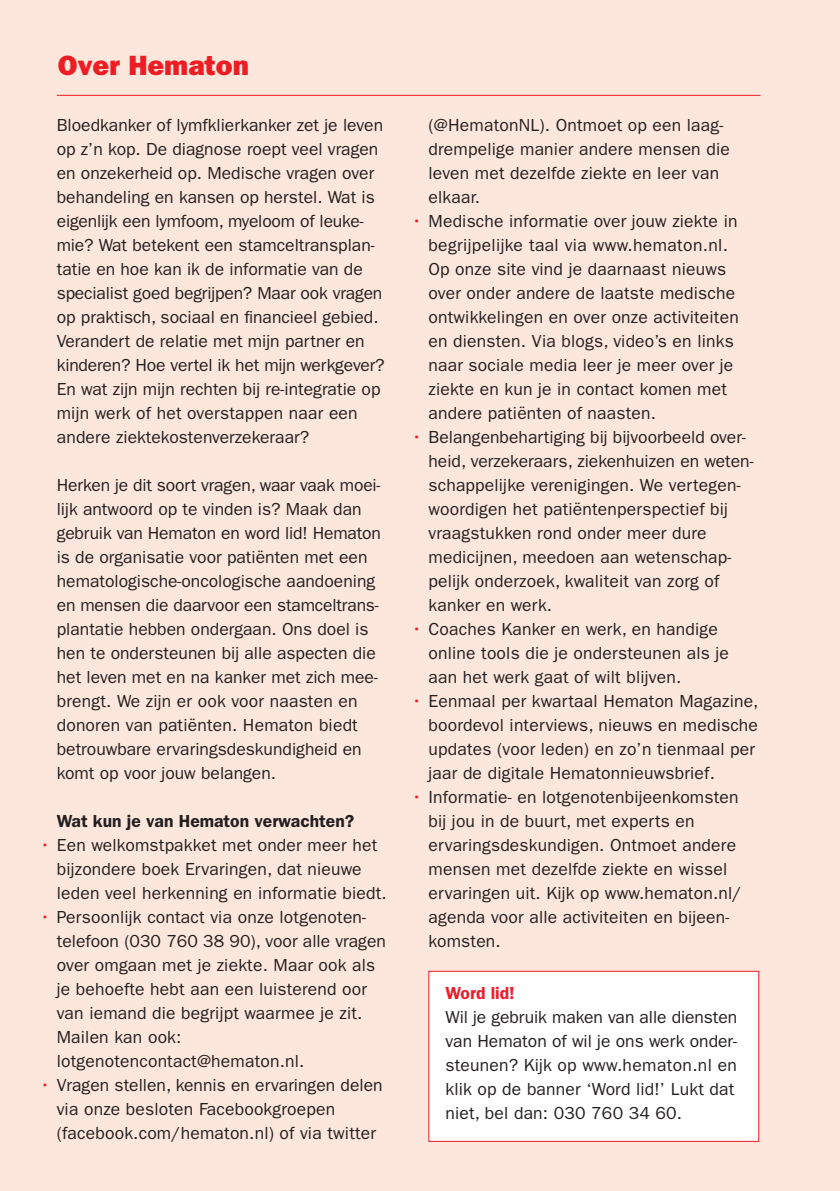
<style>
.page{position:relative;width:840px;height:1191px;background:#fff}
.page>*{position:absolute;margin:0;border:0;box-sizing:border-box;transform-origin:0 0}
.t1{font:28px "ITC Franklin Gothic Std Hvy";color:#ee1d23}
.t2{font:17.6px/24px "ITC Franklin Gothic Std";letter-spacing:.01em;color:#231f20}
.t3{font:600 17.6px "ITC Franklin Gothic Std";color:#231f20}
.t4{font:600 17.6px "ITC Franklin Gothic Std";color:#ee1c28}
.s1{color:#ee1c28}
</style>
<div class="page">
<div style="left:0;top:0;width:839px;height:1191px;background:#fde7dc"></div>
<hr style="left:57px;top:95px;width:703px;height:1px;background:#ee1d23">
<div style="left:428px;top:971px;width:330px;height:170px;background:#fff;border:1px solid #ee1c28"></div>
<p class="t1" style="left:58px;top:48px;width:192px">Over Hematon</p>
<p class="t2" style="left:57px;top:113px;width:329px">Bloedkanker of lymfklierkanker zet je leven op z’n kop. De diagnose roept veel vragen en onzekerheid op. Medische vragen over behandeling en kansen op herstel. Wat is eigenlijk een lymfoom, myeloom of leuke&shy;mie? Wat betekent een stamceltransplan&shy;tatie en hoe kan ik de informatie van de specialist goed begrijpen? Maar ook vragen op praktisch, sociaal en financieel gebied.<br>Verandert de relatie met mijn partner en kinderen? Hoe vertel ik het mijn werkgever?<br>En wat zijn mijn rechten bij re-integratie op mijn werk of het overstappen naar een andere ziektekostenverzekeraar?</p>
<p class="t2" style="left:57px;top:473px;width:325px">Herken je dit soort vragen, waar vaak moei&shy;lijk antwoord op te vinden is? Maak dan gebruik van Hematon en word lid! Hematon is de organisatie voor patiënten met een hematologische-oncologische aandoening en mensen die daarvoor een stamceltrans&shy;plantatie hebben ondergaan. Ons doel is hen te ondersteunen bij alle aspecten die het leven met en na kanker met zich mee&shy;brengt. We zijn er ook voor naasten en donoren van patiënten. Hematon biedt betrouwbare ervaringsdeskundigheid en komt op voor jouw belangen.</p>
<p class="t3" style="left:57px;top:810px;width:299px">Wat kun je van Hematon verwachten?</p>
<p class="t2" style="left:57px;top:833px;width:331px;text-indent:-17px"><span class="s1">•</span> Een welkomstpakket met onder meer het bijzondere boek Ervaringen, dat nieuwe leden veel herkenning en informatie biedt.</p>
<p class="t2" style="left:57px;top:905px;width:330px;text-indent:-17px"><span class="s1">•</span> Persoonlijk contact via onze lotgenoten&shy;telefoon (030 760 38 90), voor alle vragen over omgaan met je ziekte. Maar ook als je behoefte hebt aan een luisterend oor van iemand die begrijpt waarmee je zit.<br>Mailen kan ook: lotgenotencontact@hematon.nl.</p>
<p class="t2" style="left:57px;top:1073px;width:327px;text-indent:-17px"><span class="s1">•</span> Vragen stellen, kennis en ervaringen delen via onze besloten Facebookgroepen (facebook.com/hematon.nl) of via twitter</p>
<p class="t2" style="left:428px;top:113px;width:303px">(@HematonNL). Ontmoet op een laag&shy;drempelige manier andere mensen die leven met dezelfde ziekte en leer van elkaar.</p>
<p class="t2" style="left:428px;top:209px;width:312px;text-indent:-17px"><span class="s1">•</span> Medische informatie over jouw ziekte in begrijpelijke taal via www.hematon.nl.<br>Op onze site vind je daarnaast nieuws over onder andere de laatste medische ontwikkelingen en over onze activiteiten en diensten. Via blogs, video’s en links naar sociale media leer je meer over je ziekte en kun je in contact komen met andere patiënten of naasten.</p>
<p class="t2" style="left:428px;top:425px;width:326px;text-indent:-17px"><span class="s1">•</span> Belangenbehartiging bij bijvoorbeeld over&shy;heid, verzekeraars, ziekenhuizen en weten&shy;schappelijke verenigingen. We vertegen&shy;woordigen het patiëntenperspectief bij vraagstukken rond onder meer dure medicijnen, meedoen aan wetenschap&shy;pelijk onderzoek, kwaliteit van zorg of kanker en werk.</p>
<p class="t2" style="left:428px;top:617px;width:302px;text-indent:-17px"><span class="s1">•</span> Coaches Kanker en werk, en handige online tools die je ondersteunen als je aan het werk gaat of wilt blijven.</p>
<p class="t2" style="left:428px;top:689px;width:331px;text-indent:-17px"><span class="s1">•</span> Eenmaal per kwartaal Hematon Magazine, boordevol interviews, nieuws en medische updates (voor leden) en zo’n tienmaal per jaar de digitale Hematonnieuwsbrief.</p>
<p class="t2" style="left:428px;top:785px;width:314px;text-indent:-17px"><span class="s1">•</span> Informatie- en lotgenotenbijeenkomsten bij jou in de buurt, met experts en ervaringsdeskundigen. Ontmoet andere mensen met dezelfde ziekte en wissel ervaringen uit. Kijk op www.hematon.nl/ agenda voor alle activiteiten en bijeen&shy;komsten.</p>
<p class="t4" style="left:445px;top:982px;width:71px">Word lid!</p>
<p class="t2" style="left:445px;top:1005px;width:293px">Wil je gebruik maken van alle diensten van Hematon of wil je ons werk onder&shy;steunen? Kijk op www.hematon.nl en klik op de banner ‘Word lid!’ Lukt dat niet, bel dan: 030 760 34 60.</p>
</div>
